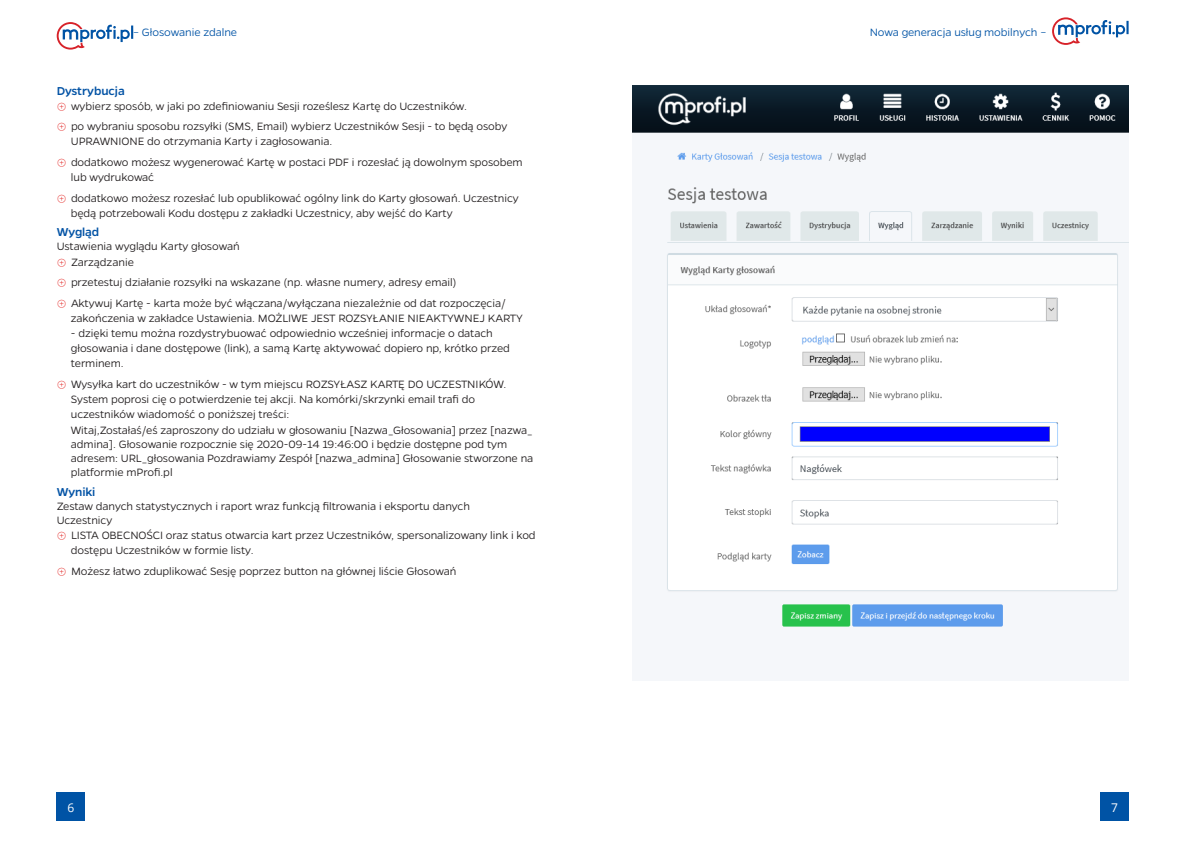
<style>
.page{position:relative;width:1191px;height:842px;background:#fff}
.page>*{position:absolute;margin:0;border:0;box-sizing:border-box;transform-origin:0 0}
.t1{font:500 13px "Gentona";letter-spacing:-.005em;color:#0353a5}
.t2{font:300 12px/15px "Gentona";letter-spacing:-.01em;color:#231f20}
.t3{font:300 12px "Gentona";letter-spacing:-.01em;color:#0053a5}
.t4{font:12px "Open Sans";color:#fff}
.s1{font-family:"Panton Icons D";font-weight:700;font-size:9px;color:#e42b29}
</style>
<div class="page">
<svg style="left:1052px;top:17px;width:76px;height:28px"></svg>
<div style="left:1100px;top:793px;width:28px;height:28px;background:#0053a5"></div>
<svg style="left:57px;top:22px;width:76px;height:28px"></svg>
<div style="left:57px;top:793px;width:28px;height:28px;background:#0053a5"></div>
<img style="left:632px;top:85px;width:496px;height:542px">
<p class="t3" style="left:133px;top:26px;width:105px">– Głosowanie zdalne</p>
<p class="t1" style="left:57px;top:83px;width:70px">Dystrybucja</p>
<p class="t2" style="left:57px;top:96px;width:452px;line-height:20.7px"><span class="s1">G</span> wybierz sposób, w jaki po zdefiniowaniu Sesji roześlesz Kartę do Uczestników.<br><span class="s1">G</span> po wybraniu sposobu rozsyłki (SMS, Email) wybierz Uczestników Sesji - to będą osoby</p>
<p class="t2" style="left:57px;top:131px;width:467px;line-height:20.7px;text-indent:14px">UPRAWNIONE do otrzymania Karty i zagłosowania.<br><span class="s1">G</span> dodatkowo możesz wygenerować Kartę w postaci PDF i rozesłać ją dowolnym sposobem</p>
<p class="t2" style="left:57px;top:167px;width:464px;line-height:20.7px;text-indent:14px">lub wydrukować<br><span class="s1">G</span> dodatkowo możesz rozesłać lub opublikować ogólny link do Karty głosowań. Uczestnicy</p>
<p class="t2" style="left:71px;top:205px;width:383px">będą potrzebowali Kodu dostępu z zakładki Uczestnicy, aby wejść do Karty</p>
<p class="t1" style="left:57px;top:225px;width:44px">Wygląd</p>
<p class="t2" style="left:57px;top:239px;width:185px">Ustawienia wyglądu Karty głosowań<br><span class="s1">G</span> Zarządzanie</p>
<p class="t2" style="left:57px;top:272px;width:451px;line-height:20.7px"><span class="s1">G</span> przetestuj działanie rozsyłki na wskazane (np. własne numery, adresy email)<br><span class="s1">G</span> Aktywuj Kartę - karta może być włączana/wyłączana niezależnie od dat rozpoczęcia/</p>
<p class="t2" style="left:71px;top:310px;width:453px">zakończenia w zakładce Ustawienia. MOŻLIWE JEST ROZSYŁANIE NIEAKTYWNEJ KARTY</p>
<p class="t2" style="left:71px;top:325px;width:440px">- dzięki temu można rozdystrybuować odpowiednio wcześniej informacje o datach głosowania i dane dostępowe (link), a samą Kartę aktywować dopiero np, krótko przed terminem.</p>
<p class="t2" style="left:71px;top:376px;width:437px;text-indent:-14px"><span class="s1">G</span> Wysyłka kart do uczestników - w tym miejscu ROZSYŁASZ KARTĘ DO UCZESTNIKÓW.<br>System poprosi cię o potwierdzenie tej akcji. Na komórki/skrzynki email trafi do uczestników wiadomość o poniższej treści:</p>
<p class="t2" style="left:71px;top:423px;width:464px;line-height:14px">Witaj,Zostałaś/eś zaproszony do udziału w głosowaniu [Nazwa_Głosowania] przez [nazwa_ admina]. Głosowanie rozpocznie się 2020-09-14 19:46:00 i będzie dostępne pod tym adresem: URL_głosowania Pozdrawiamy Zespół [nazwa_admina] Głosowanie stworzone na platformie mProfi.pl</p>
<p class="t1" style="left:57px;top:485px;width:40px">Wyniki</p>
<p class="t2" style="left:57px;top:499px;width:415px">Zestaw danych statystycznych i raport wraz funkcją filtrowania i eksportu danych</p>
<p class="t2" style="left:57px;top:513px;width:57px">Uczestnicy</p>
<p class="t2" style="left:57px;top:528px;width:480px"><span class="s1">G</span> LISTA OBECNOŚCI oraz status otwarcia kart przez Uczestników, spersonalizowany link i kod</p>
<p class="t2" style="left:71px;top:543px;width:184px">dostępu Uczestników w formie listy.</p>
<p class="t2" style="left:57px;top:563px;width:401px"><span class="s1">G</span> Możesz łatwo zduplikować Sesję poprzez button na głównej liście Głosowań</p>
<p class="t4" style="left:67px;top:799px;width:8px">6</p>
<p class="t3" style="left:869px;top:26px;width:178px">Nowa generacja usług mobilnych –</p>
<p class="t4" style="left:1111px;top:799px;width:8px">7</p>
</div>
